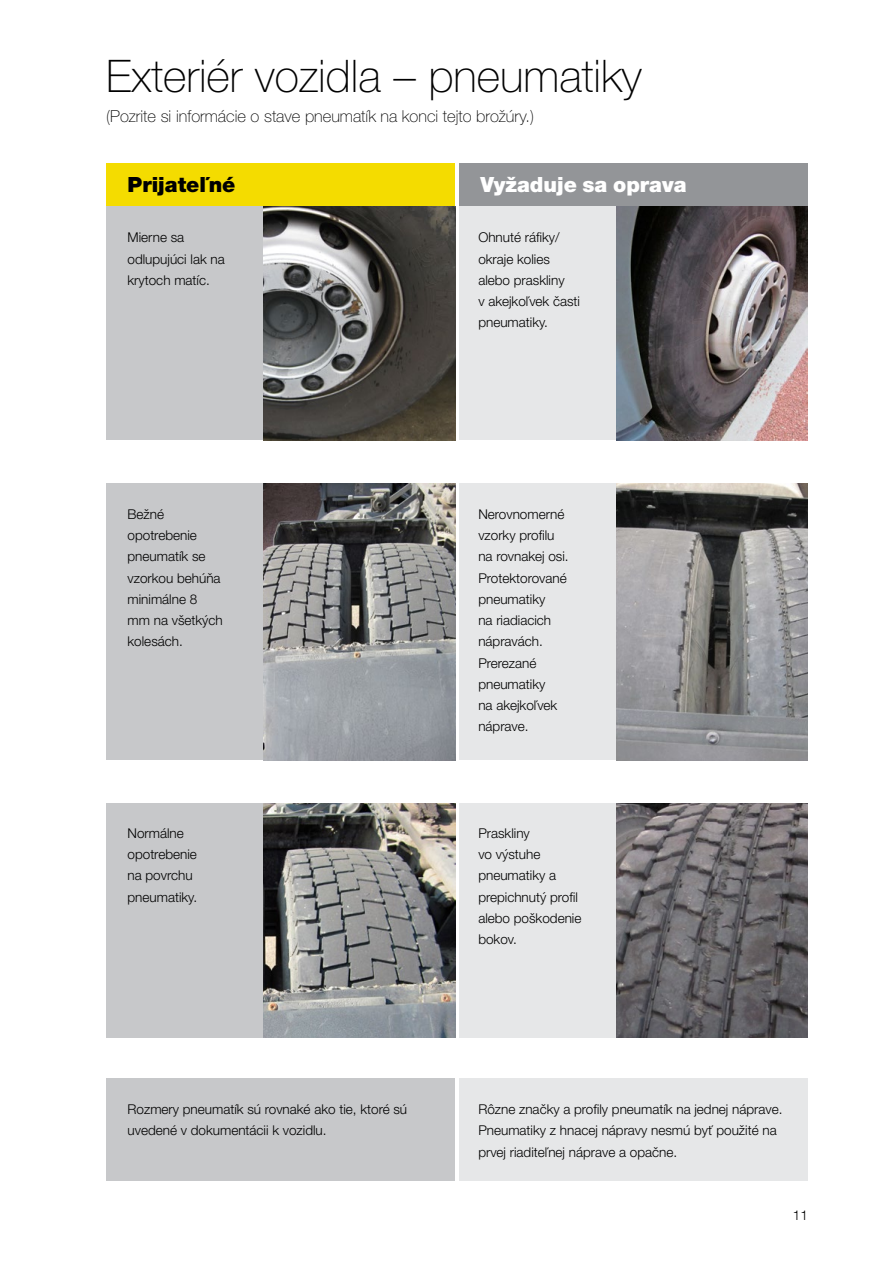
<style>
.page{position:relative;width:893px;height:1263px;background:#fff}
.page>*{position:absolute;margin:0;border:0;box-sizing:border-box;transform-origin:0 0}
.t1{font:100 45px "Helvetica Neue LT Pro";color:#000}
.t2{font:900 21px "Helvetica Neue LT Pro";color:#fff}
.t3{font:900 21px "Helvetica Neue LT Pro";color:#000}
.t4{font:100 16.5px "Helvetica Neue LT Pro";color:#000}
.t5{font:300 13.5px/21.3px "Helvetica Neue LT Pro";color:#000}
</style>
<div class="page">
<div style="left:106px;top:164px;width:349px;height:276px;background:#c7c8ca"></div>
<div style="left:459px;top:164px;width:349px;height:276px;background:#e6e7e8"></div>
<div style="left:106px;top:803px;width:349px;height:234px;background:#c7c8ca"></div>
<div style="left:459px;top:803px;width:349px;height:234px;background:#e6e7e8"></div>
<img style="left:264px;top:803px;width:191px;height:234px">
<div style="left:459px;top:484px;width:349px;height:276px;background:#e6e7e8"></div>
<div style="left:106px;top:484px;width:349px;height:276px;background:#c7c8ca"></div>
<div style="left:106px;top:1078px;width:349px;height:102px;background:#c7c8ca"></div>
<div style="left:459px;top:1078px;width:349px;height:102px;background:#e6e7e8"></div>
<img style="left:264px;top:484px;width:191px;height:276px">
<img style="left:264px;top:206px;width:191px;height:234px">
<img style="left:617px;top:803px;width:191px;height:234px">
<img style="left:617px;top:484px;width:191px;height:276px">
<img style="left:617px;top:206px;width:191px;height:234px">
<div style="left:106px;top:164px;width:349px;height:42px;background:#f4dc00"></div>
<div style="left:459px;top:164px;width:349px;height:42px;background:#939598"></div>
<h1 class="t1" style="left:106px;top:50px;width:537px">Exteriér vozidla – pneumatiky</h1>
<p class="t4" style="left:106px;top:106px;width:429px">(Pozrite si informácie o stave pneumatík na konci tejto brožúry.)</p>
<h2 class="t3" style="left:128px;top:172px;width:109px">Prijateľné</h2>
<h2 class="t2" style="left:480px;top:172px;width:208px">Vyžaduje sa oprava</h2>
<p class="t5" style="left:128px;top:227px;width:99px">Mierne sa odlupujúci lak na krytoch matíc.</p>
<p class="t5" style="left:478px;top:227px;width:103px">Ohnuté ráfiky/ okraje kolies alebo praskliny<br>v akejkoľvek časti pneumatiky.</p>
<p class="t5" style="left:128px;top:503px;width:97px">Bežné opotrebenie pneumatík se vzorkou behúňa minimálne 8 mm na všetkých kolesách.</p>
<p class="t5" style="left:478px;top:503px;width:92px">Nerovnomerné vzorky profilu na rovnakej osi.<br>Protektorované pneumatiky<br>na riadiacich nápravách.<br>Prerezané pneumatiky<br>na akejkoľvek náprave.</p>
<p class="t5" style="left:128px;top:822px;width:71px">Normálne opotrebenie na povrchu pneumatiky.</p>
<p class="t5" style="left:478px;top:822px;width:105px">Praskliny<br>vo výstuhe pneumatiky a prepichnutý profil alebo poškodenie bokov.</p>
<p class="t5" style="left:128px;top:1098px;width:281px">Rozmery pneumatík sú rovnaké ako tie, ktoré sú uvedené v dokumentácii k vozidlu.</p>
<p class="t5" style="left:478px;top:1098px;width:306px">Rôzne značky a profily pneumatík na jednej náprave.<br>Pneumatiky z hnacej nápravy nesmú byť použité na prvej riaditeľnej náprave a opačne.</p>
<p class="t5" style="left:793px;top:1205px;width:17px">11</p>
</div>
